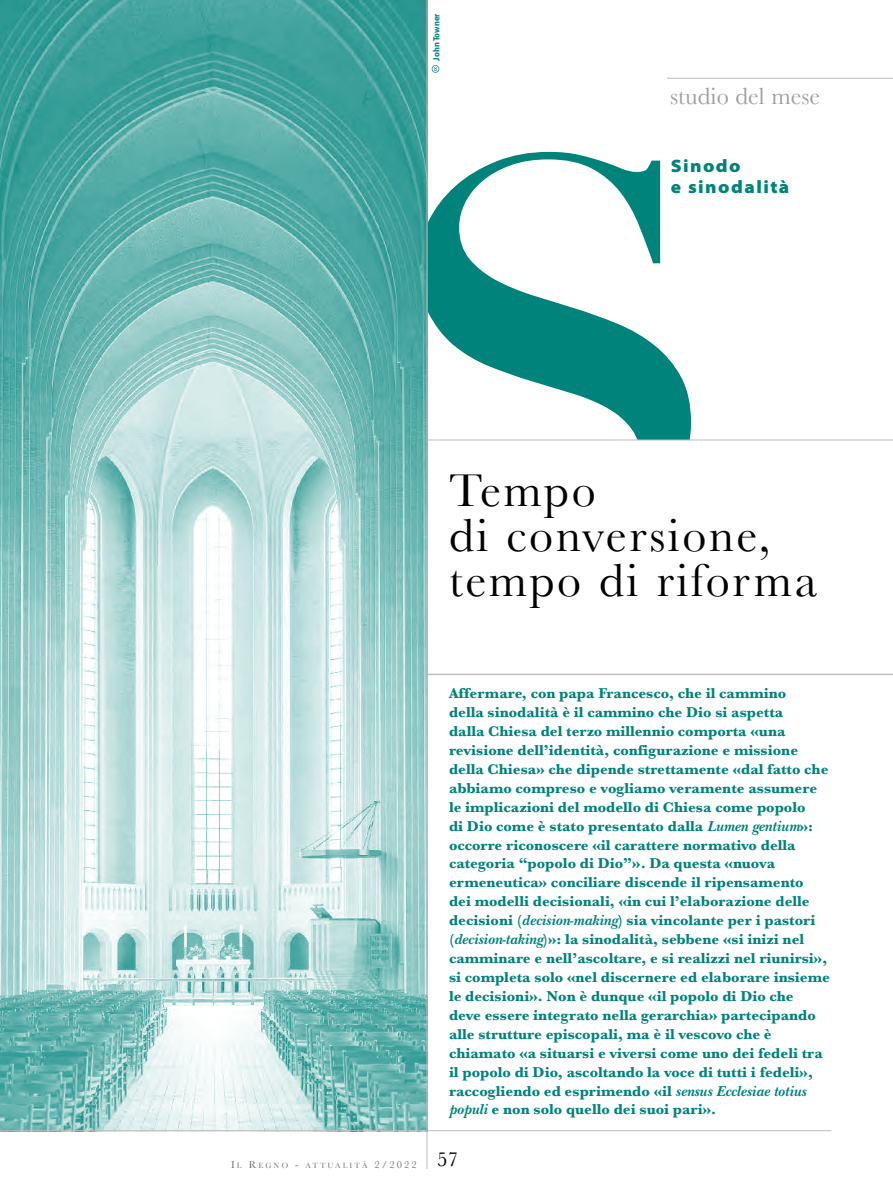
<style>
.page{position:relative;width:893px;height:1191px;background:#fff}
.page>*{position:absolute;margin:0;border:0;box-sizing:border-box;transform-origin:0 0}
.t1{font:700 540.45px "Didot LT";color:#00837b}
.t2{font:48px/45px "Baskerville";letter-spacing:.05em;color:#000}
.t3{font:24.3px "Baskerville";color:#9c9e9f}
.t4{font:900 semi-expanded 18px/21px "Myriad Pro";letter-spacing:.08em;color:#00837b}
.t5{font:700 15px/18.9px "Baskerville";color:#00837b}
.t6{font:700 semi-condensed 9px "Myriad Pro";color:#00837b}
.t7{font:7.8px "Baskerville";letter-spacing:.265em;color:#707172}
.s1{font-family:"New Baskerville Std";font-style:italic}
.s2{font-size:10.5px}
</style>
<div class="page">
<hr style="left:667px;top:78px;width:226px;height:1px;background:#bbbdbe">
<hr style="left:390px;top:439px;width:503px;height:1px;background:#bbbdbe">
<hr style="left:425px;top:673px;width:468px;height:2px;background:#bbbdbe">
<img style="left:0;top:0;width:427px;height:1130px">
<hr style="left:0;top:1130px;width:831px;height:1px;background:#bbbdbe">
<hr style="left:427px;top:0;width:1px;height:1169px;background:#bbbdbe">
<svg style="left:432px;top:65px;width:7px;height:8px"></svg>
<p class="t6" style="left:431px;top:61px;width:48px;rotate:-90deg">John Towner</p>
<h3 class="t3" style="left:670px;top:81px;width:152px">studio del mese</h3>
<h1 class="t1" style="left:376px;top:22px;width:352px">S</h1>
<p class="t4" style="left:671px;top:155px;width:120px">Sinodo<br>e sinodalità</p>
<h2 class="t2" style="left:449px;top:467px;width:370px">Tempo<br>di conversione, tempo di riforma</h2>
<p class="t5" style="left:449px;top:684px;width:382px">Affermare, con papa Francesco, che il cammino<br>della sinodalità è il cammino che Dio si aspetta<br>dalla Chiesa del terzo millennio comporta «una revisione dell’identità, configurazione e missione della Chiesa» che dipende strettamente «dal fatto che abbiamo compreso e vogliamo veramente assumere le implicazioni del modello di Chiesa come popolo<br>di Dio come è stato presentato dalla <span class="s1">Lumen gentium</span>»: occorre riconoscere «il carattere normativo della categoria “popolo di Dio”». Da questa «nuova ermeneutica» conciliare discende il ripensamento<br>dei modelli decisionali, «in cui l’elaborazione delle decisioni (<span class="s1">decision-making</span>) sia vincolante per i pastori (<span class="s1">decision-taking</span>)»: la sinodalità, sebbene «si inizi nel camminare e nell’ascoltare, e si realizzi nel riunirsi», si completa solo «nel discernere ed elaborare insieme le decisioni». Non è dunque «il popolo di Dio che<br>deve essere integrato nella gerarchia» partecipando alle strutture episcopali, ma è il vescovo che è chiamato «a situarsi e viversi come uno dei fedeli tra il popolo di Dio, ascoltando la voce di tutti i fedeli», raccogliendo ed esprimendo «il <span class="s1">sensus Ecclesiae totius populi</span> e non solo quello dei suoi pari».</p>
<p class="t7" style="left:231px;top:1160px;width:229px"><span class="s2">I</span>L <span class="s2">R</span>EGNO <span class="s2">-</span> ATTUALITÀ <span class="s2">2/2022</span> <sup>57</sup></p>
</div>
